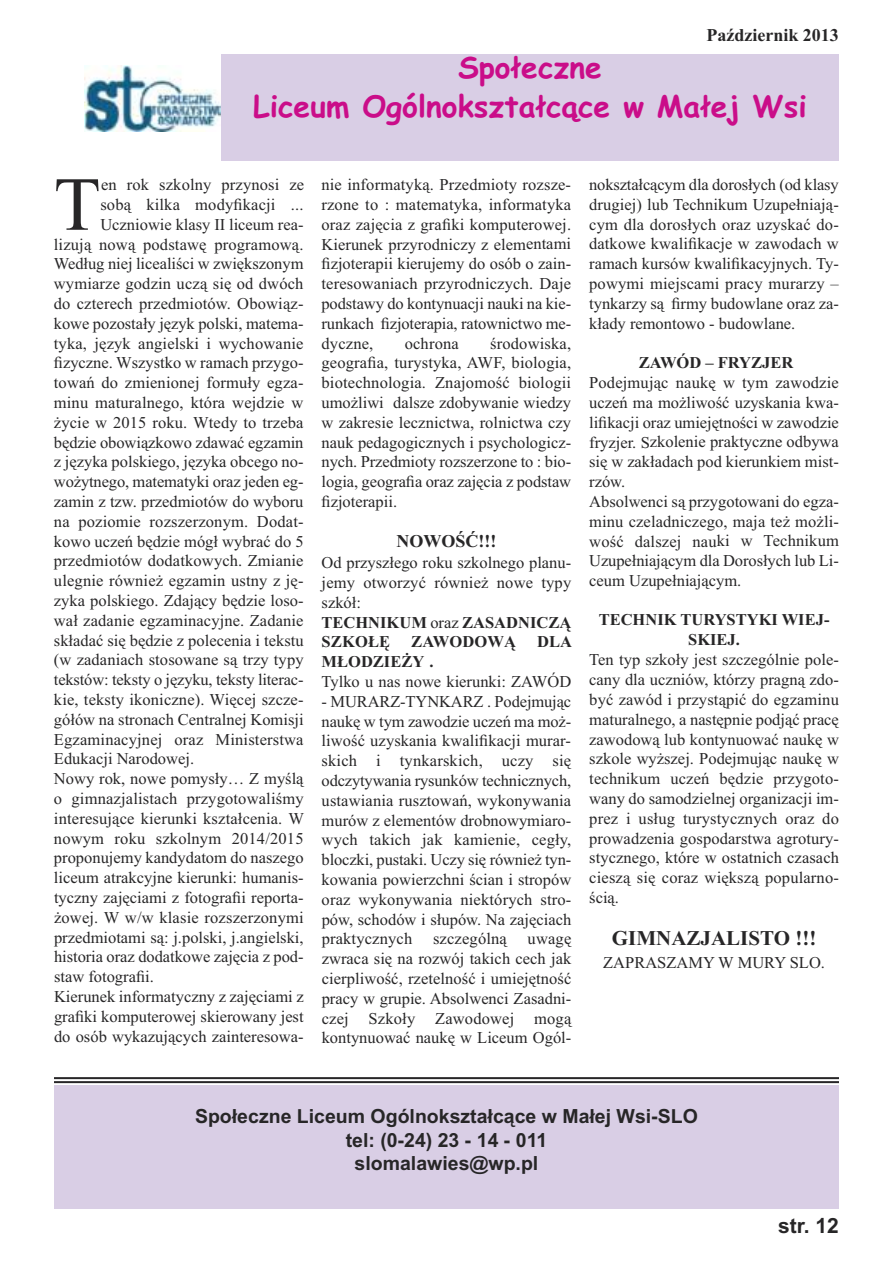
<style>
.page{position:relative;width:893px;height:1263px;background:#fff}
.page>*{position:absolute;margin:0;border:0;box-sizing:border-box;transform-origin:0 0}
.t1{font:76.2px "Times New Roman";color:#272627}
.t2{font:700 30px/38.7px "Comic Sans MS";color:#ca0d89;text-align:center}
.t3{font:700 21px "Times New Roman";color:#272627}
.t4{font:700 21px "Arial";color:#272627}
.t5{font:700 19.5px/23.4px "Arial";color:#272627;text-align:center}
.t6{font:700 18px "Times New Roman";color:#272627}
.t7{font:16.5px/19.8px "Times New Roman";color:#272627;text-align:justify}
.t8{font:700 16.5px/19.8px "Times New Roman";color:#272627;text-align:center}
.s1{font-weight:700}
</style>
<div class="page">
<img style="left:85px;top:66px;width:136px;height:66px">
<div style="left:221px;top:54px;width:618px;height:106px;background:#d9cee5"></div>
<div style="left:54px;top:1086px;width:785px;height:123px;background:#d9cee5"></div>
<hr style="left:54px;top:1077px;width:785px;height:2px;background:#272627">
<hr style="left:54px;top:1081px;width:785px;height:2px;background:#272627">
<p class="t6" style="left:706px;top:25px;width:134px">Październik 2013</p>
<h2 class="t2" style="left:253px;top:48px;width:555px">Społeczne<br>Liceum Ogólnokształcące w Małej Wsi</h2>
<h1 class="t1" style="left:54px;top:159px;width:48px">T</h1>
<p class="t7" style="left:101px;top:175px;width:205px">en rok szkolny przynosi ze</p>
<p class="t7" style="left:100px;top:194px;width:205px">sobą kilka modyfikacji ...</p>
<p class="t7" style="left:100px;top:214px;width:205px">Uczniowie klasy II liceum rea-</p>
<p class="t7" style="left:54px;top:234px;width:251px">lizują nową podstawę programową.</p>
<p class="t7" style="left:54px;top:254px;width:251px">Według niej licealiści w zwiększonym</p>
<p class="t7" style="left:54px;top:274px;width:251px">wymiarze godzin uczą się od dwóch</p>
<p class="t7" style="left:54px;top:293px;width:251px">do czterech przedmiotów. Obowiąz-</p>
<p class="t7" style="left:54px;top:313px;width:251px">kowe pozostały język polski, matema-</p>
<p class="t7" style="left:54px;top:333px;width:251px">tyka, język angielski i wychowanie</p>
<p class="t7" style="left:54px;top:353px;width:251px">fizyczne. Wszystko w ramach przygo-</p>
<p class="t7" style="left:54px;top:373px;width:251px">towań do zmienionej formuły egza-</p>
<p class="t7" style="left:54px;top:392px;width:251px">minu maturalnego, która wejdzie w</p>
<p class="t7" style="left:54px;top:412px;width:251px">życie w 2015 roku. Wtedy to trzeba</p>
<p class="t7" style="left:54px;top:432px;width:251px">będzie obowiązkowo zdawać egzamin</p>
<p class="t7" style="left:54px;top:452px;width:251px">z języka polskiego, języka obcego no-</p>
<p class="t7" style="left:54px;top:472px;width:251px">wożytnego, matematyki oraz jeden eg-</p>
<p class="t7" style="left:54px;top:491px;width:251px">zamin z tzw. przedmiotów do wyboru</p>
<p class="t7" style="left:54px;top:511px;width:251px">na poziomie rozszerzonym. Dodat-</p>
<p class="t7" style="left:54px;top:531px;width:251px">kowo uczeń będzie mógł wybrać do 5</p>
<p class="t7" style="left:54px;top:551px;width:251px">przedmiotów dodatkowych. Zmianie</p>
<p class="t7" style="left:54px;top:571px;width:251px">ulegnie również egzamin ustny z ję-</p>
<p class="t7" style="left:54px;top:590px;width:251px">zyka polskiego. Zdający będzie loso-</p>
<p class="t7" style="left:54px;top:610px;width:251px">wał zadanie egzaminacyjne. Zadanie</p>
<p class="t7" style="left:54px;top:630px;width:251px">składać się będzie z polecenia i tekstu</p>
<p class="t7" style="left:54px;top:650px;width:251px">(w zadaniach stosowane są trzy typy</p>
<p class="t7" style="left:54px;top:670px;width:251px">tekstów: teksty o języku, teksty literac-</p>
<p class="t7" style="left:54px;top:689px;width:251px">kie, teksty ikoniczne). Więcej szcze-</p>
<p class="t7" style="left:54px;top:709px;width:251px">gółów na stronach Centralnej Komisji</p>
<p class="t7" style="left:54px;top:729px;width:251px">Egzaminacyjnej oraz Ministerstwa</p>
<p class="t7" style="left:54px;top:749px;width:142px">Edukacji Narodowej.</p>
<p class="t7" style="left:54px;top:769px;width:251px">Nowy rok, nowe pomysły… Z myślą</p>
<p class="t7" style="left:54px;top:788px;width:251px">o gimnazjalistach przygotowaliśmy</p>
<p class="t7" style="left:54px;top:808px;width:251px">interesujące kierunki kształcenia. W</p>
<p class="t7" style="left:54px;top:828px;width:251px">nowym roku szkolnym 2014/2015</p>
<p class="t7" style="left:54px;top:848px;width:251px">proponujemy kandydatom do naszego</p>
<p class="t7" style="left:54px;top:868px;width:251px">liceum atrakcyjne kierunki: humanis-</p>
<p class="t7" style="left:54px;top:887px;width:251px">tyczny zajęciami z fotografii reporta-</p>
<p class="t7" style="left:54px;top:907px;width:251px">żowej. W w/w klasie rozszerzonymi</p>
<p class="t7" style="left:54px;top:927px;width:251px">przedmiotami są: j.polski, j.angielski,</p>
<p class="t7" style="left:54px;top:947px;width:251px">historia oraz dodatkowe zajęcia z pod-</p>
<p class="t7" style="left:54px;top:967px;width:101px">staw fotografii.</p>
<p class="t7" style="left:54px;top:986px;width:251px">Kierunek informatyczny z zajęciami z</p>
<p class="t7" style="left:54px;top:1006px;width:251px">grafiki komputerowej skierowany jest</p>
<p class="t7" style="left:54px;top:1026px;width:251px">do osób wykazujących zainteresowa-</p>
<p class="t7" style="left:321px;top:174px;width:251px">nie informatyką. Przedmioty rozsze&shy;rzone to : matematyka, informatyka oraz zajęcia z grafiki komputerowej.<br>Kierunek przyrodniczy z elementami fizjoterapii kierujemy do osób o zain&shy;teresowaniach przyrodniczych. Daje podstawy do kontynuacji nauki na kie&shy;runkach fizjoterapia, ratownictwo me&shy;dyczne,</p>
<p class="t7" style="left:321px;top:333px;width:251px;text-indent:169px">środowiska, geografia, turystyka, AWF, biologia, biotechnologia. Znajomość biologii umożliwi dalsze zdobywanie wiedzy w zakresie lecznictwa, rolnictwa czy nauk pedagogicznych i psychologicz&shy;nych. Przedmioty rozszerzone to : bio&shy;logia, geografia oraz zajęcia z podstaw fizjoterapii.</p>
<p class="t6" style="left:396px;top:530px;width:101px">NOWOŚĆ!!!</p>
<p class="t7" style="left:322px;top:552px;width:251px;text-align:left">Od przyszłego roku szkolnego planu&shy;jemy otworzyć również nowe typy szkół:<br><span class="s1">TECHNIKUM</span> oraz <span class="s1">ZASADNICZĄ<br>SZKOŁĘ</span></p>
<p class="t7" style="left:405px;top:333px;width:56px">ochrona</p>
<p class="t8" style="left:411px;top:631px;width:106px">ZAWODOWĄ</p>
<p class="t8" style="left:537px;top:631px;width:37px">DLA</p>
<p class="t8" style="left:322px;top:651px;width:114px">MŁODZIEŻY .</p>
<p class="t7" style="left:322px;top:671px;width:251px">Tylko u nas nowe kierunki: ZAWÓD</p>
<p class="t7" style="left:322px;top:691px;width:251px">- MURARZ-TYNKARZ . Podejmując naukę w tym zawodzie uczeń ma moż&shy;liwość uzyskania kwalifikacji murar&shy;skich i tynkarskich, uczy się odczytywania rysunków technicznych, ustawiania rusztowań, wykonywania murów z elementów drobnowymiaro&shy;wych takich jak kamienie, cegły, bloczki, pustaki. Uczy się również tyn&shy;kowania powierzchni ścian i stropów oraz wykonywania niektórych stro&shy;pów, schodów i słupów. Na zajęciach praktycznych</p>
<p class="t7" style="left:433px;top:929px;width:75px">szczególną</p>
<p class="t7" style="left:322px;top:929px;width:251px;text-indent:206px">uwagę zwraca się na rozwój takich cech jak cierpliwość, rzetelność i umiejętność pracy w grupie. Absolwenci Zasadni&shy;czej Szkoły Zawodowej mogą kontynuować naukę w Liceum Ogól-</p>
<p class="t7" style="left:589px;top:174px;width:251px">nokształcącym dla dorosłych (od klasy drugiej) lub Technikum Uzupełniają&shy;cym dla dorosłych oraz uzyskać do&shy;datkowe kwalifikacje w zawodach w ramach kursów kwalifikacyjnych. Ty&shy;powymi miejscami pracy murarzy – tynkarzy są firmy budowlane oraz za&shy;kłady remontowo - budowlane.</p>
<p class="t8" style="left:639px;top:352px;width:156px">ZAWÓD – FRYZJER</p>
<p class="t7" style="left:589px;top:372px;width:251px;text-align:left">Podejmując naukę w tym zawodzie uczeń ma możliwość uzyskania kwa&shy;lifikacji oraz umiejętności w zawodzie fryzjer. Szkolenie praktyczne odbywa się w zakładach pod kierunkiem mist&shy;rzów.<br>Absolwenci są przygotowani do egza&shy;minu czeladniczego, maja też możli&shy;wość dalszej nauki w Technikum<br>Uzupełniającym dla Dorosłych lub Li&shy;ceum Uzupełniającym.</p>
<p class="t8" style="left:599px;top:610px;width:232px">TECHNIK TURYSTYKI WIEJ-<br>SKIEJ.</p>
<p class="t7" style="left:589px;top:650px;width:251px">Ten typ szkoły jest szczególnie pole&shy;cany dla uczniów, którzy pragną zdo&shy;być zawód i przystąpić do egzaminu maturalnego, a następnie podjąć pracę zawodową lub kontynuować naukę w szkole wyższej. Podejmując naukę w technikum uczeń będzie przygoto&shy;wany do samodzielnej organizacji im&shy;prez i usług turystycznych oraz do prowadzenia gospodarstwa agrotury&shy;stycznego, które w ostatnich czasach cieszą się coraz większą popularno&shy;ścią.</p>
<p class="t3" style="left:612px;top:926px;width:206px">GIMNAZJALISTO !!!</p>
<p class="t7" style="left:603px;top:952px;width:223px">ZAPRASZAMY W MURY SLO.</p>
<p class="t5" style="left:195px;top:1105px;width:504px">Społeczne Liceum Ogólnokształcące w Małej Wsi-SLO tel: (0-24) 23 - 14 - 011<br>slomalawies@wp.pl</p>
<p class="t4" style="left:778px;top:1214px;width:62px">str. 12</p>
</div>
